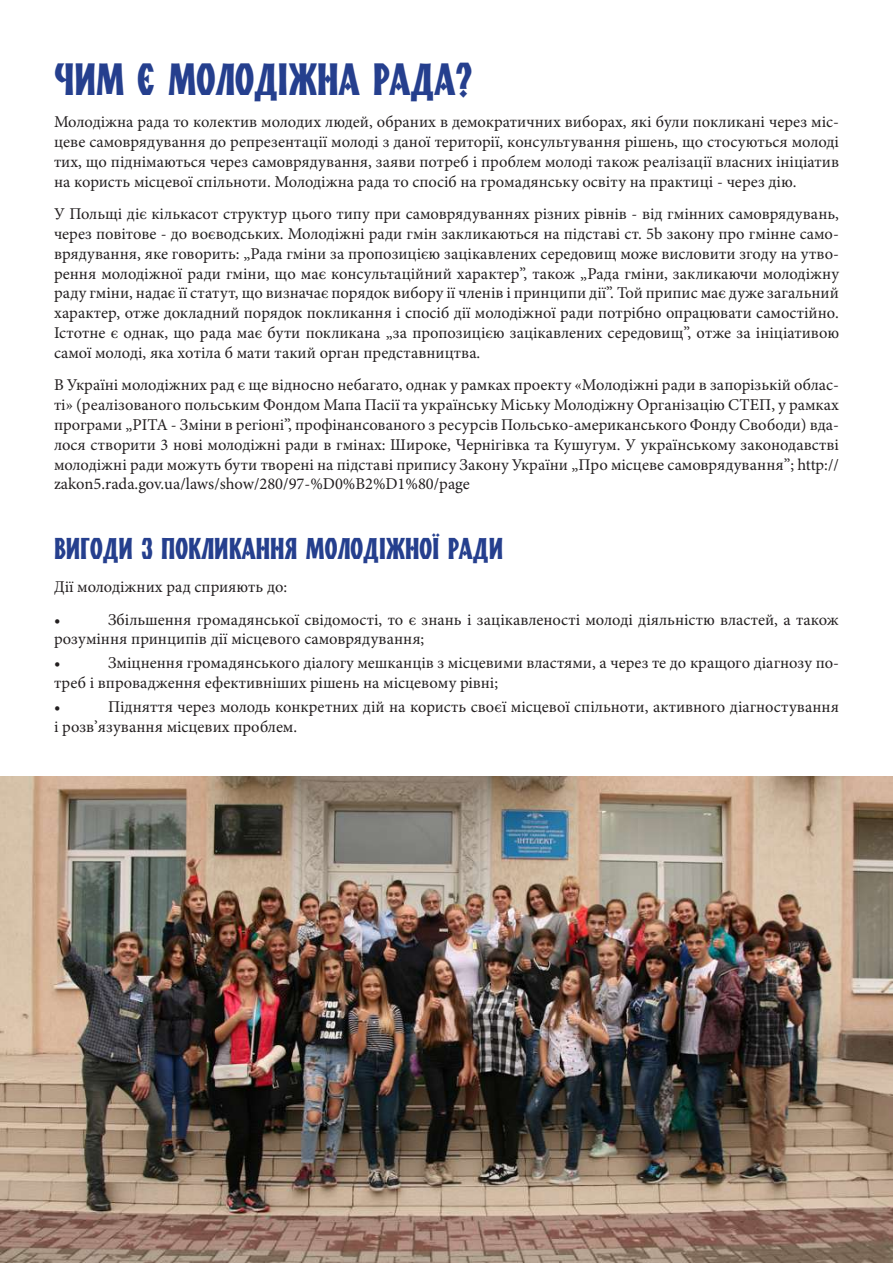
<style>
.page{position:relative;width:893px;height:1263px;background:#fff}
.page>*{position:absolute;margin:0;border:0;box-sizing:border-box;transform-origin:0 0}
.t1{font:45px "Aventis Deco";color:#253f8e}
.t2{font:30px "Aventis Deco";color:#253f8e}
.t3{font:16.5px/19.8px "Minion Pro";color:#231f20}
</style>
<div class="page">
<img style="left:0;top:776px;width:893px;height:487px">
<h1 class="t1" style="left:54px;top:54px;width:420px">Чим є молодіжна рада?</h1>
<p class="t3" style="left:54px;top:112px;width:786px;text-align:justify">Молодіжна рада то колектив молодих людей, обраних в демократичних виборах, які були покликані через міс&shy;цеве самоврядування до репрезентації молоді з даної території, консультування рішень, що стосуються молоді тих, що піднімаються через самоврядування, заяви потреб і проблем молоді також реалізації власних ініціатив на користь місцевої спільноти. Молодіжна рада то спосіб на громадянську освіту на практиці - через дію.</p>
<p class="t3" style="left:54px;top:204px;width:786px;text-align:justify">У Польщі діє кількасот структур цього типу при самоврядуваннях різних рівнів - від гмінних самоврядувань, через повітове - до воєводських. Молодіжні ради гмін закликаються на підставі ст. 5b закону про гмінне само&shy;врядування, яке говорить: „Рада гміни за пропозицією зацікавлених середовищ може висловити згоду на утво&shy;рення молодіжної ради гміни, що має консультаційний характер”, також „Рада гміни, закликаючи молодіжну раду гміни, надає її статут, що визначає порядок вибору ії членів і принципи дії”. Той припис має дуже загальний характер, отже докладний порядок покликання і спосіб дії молодіжної ради потрібно опрацювати самостійно.<br>Істотне є однак, що рада має бути покликана „за пропозицією зацікавлених середовищ”, отже за ініціативою самої молоді, яка хотіла б мати такий орган представництва.</p>
<p class="t3" style="left:54px;top:375px;width:786px;text-align:justify">В Україні молодіжних рад є ще відносно небагато, однак у рамках проекту «Молодіжні ради в запорізькій облас&shy;ті» (реалізованого польським Фондом Мапа Пасії та українську Міську Молодіжну Організацію СТЕП, у рамках програми „РІТА - Зміни в регіоні”, профінансованого з ресурсів Польсько-американського Фонду Свободи) вда&shy;лося створити 3 нові молодіжні ради в гмінах: Широке, Чернігівка та Кушугум. У українському законодавстві молодіжні ради можуть бути творені на підставі припису Закону України „Про місцеве самоврядування”; http:// zakon5.rada.gov.ua/laws/show/280/97-%D0%B2%D1%80/page</p>
<h2 class="t2" style="left:54px;top:532px;width:451px">Вигоди з покликання Молодіжної Ради</h2>
<p class="t3" style="left:54px;top:571px;width:235px;line-height:32.5px">Дії молодіжних рад сприяють до: •</p>
<p class="t3" style="left:54px;top:609px;width:786px;text-indent:54px">Збільшення громадянської свідомості, то є знань і зацікавленості молоді діяльністю властей, а також розуміння принципів дії місцевого самоврядування;</p>
<p class="t3" style="left:54px;top:653px;width:8px">•</p>
<p class="t3" style="left:54px;top:653px;width:786px;text-indent:54px">Зміцнення громадянського діалогу мешканців з місцевими властями, а через те до кращого діагнозу по&shy;треб і впровадження ефективніших рішень на місцевому рівні;</p>
<p class="t3" style="left:54px;top:697px;width:8px">•</p>
<p class="t3" style="left:54px;top:697px;width:786px;text-indent:54px">Підняття через молодь конкретних дій на користь своєї місцевої спільноти, активного діагностування і розв’язування місцевих проблем.</p>
</div>
